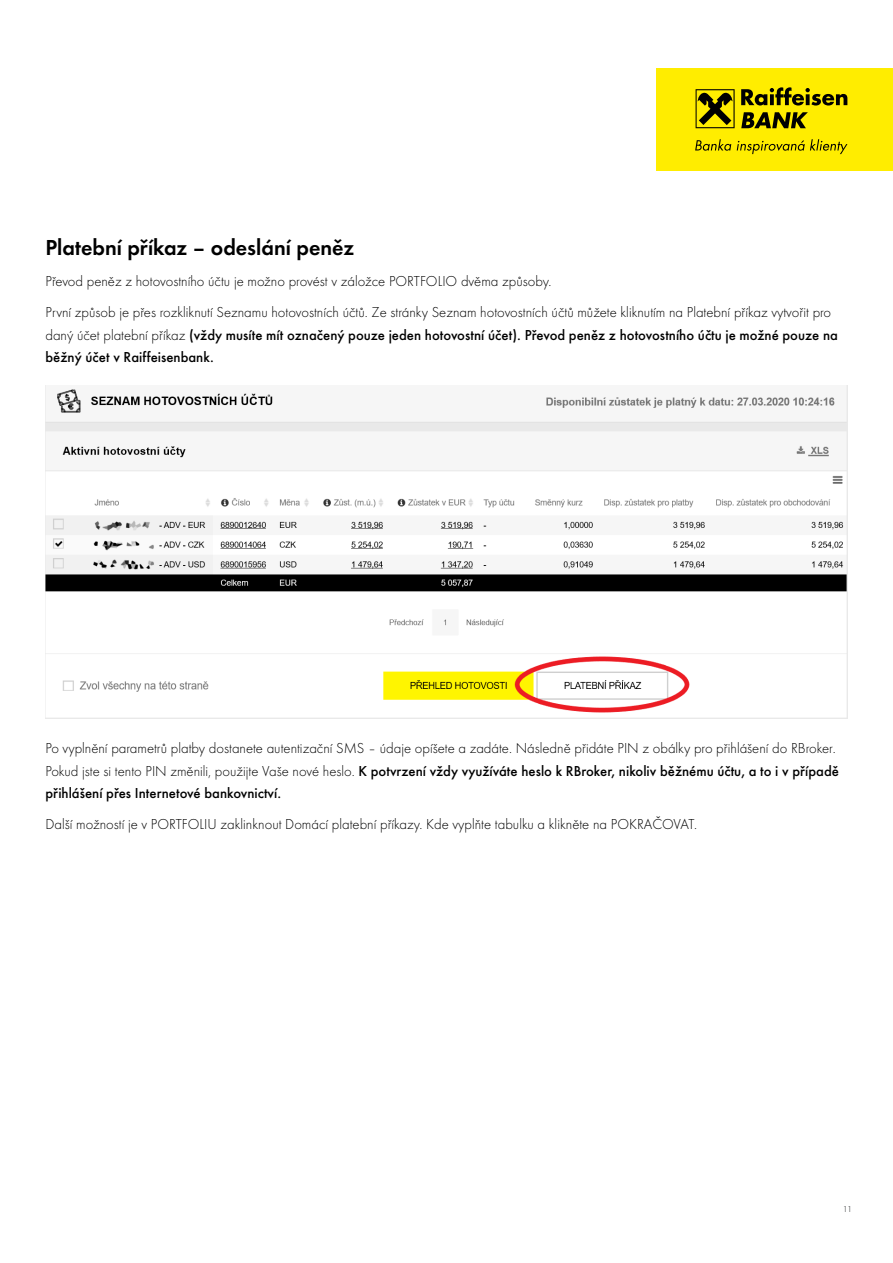
<style>
.page{position:relative;width:893px;height:1263px;background:#fff}
.page>*{position:absolute;margin:0;border:0;box-sizing:border-box;transform-origin:0 0}
.t1{font:600 22.5px "Futura TOT";color:#000}
.t2{font:15px/31px "Futura TOT Ligh";color:#000}
.t3{font:500 15px/22.5px "Futura TOT";color:#000}
.t4{font:9px "Futura TOT";color:#707172}
.s1{font-family:"Futura TOT Ligh";font-weight:400}
</style>
<div class="page">
<div style="left:656px;top:68px;width:237px;height:102px;background:#ffed00"></div>
<svg style="left:741px;top:87px;width:106px;height:41px"></svg>
<svg style="left:695px;top:139px;width:36px;height:12px"></svg>
<svg style="left:737px;top:139px;width:110px;height:15px"></svg>
<svg style="left:696px;top:89px;width:39px;height:39px"></svg>
<img style="left:45px;top:385px;width:802px;height:333px">
<h1 class="t1" style="left:45px;top:234px;width:310px">Platební příkaz – odeslání peněz</h1>
<p class="t2" style="left:45px;top:266px;width:787px">Převod peněz z hotovostního účtu je možno provést v záložce PORTFOLIO dvěma způsoby.<br>První způsob je přes rozkliknutí Seznamu hotovostních účtů. Ze stránky Seznam hotovostních účtů můžete kliknutím na Platební příkaz vytvořit pro</p>
<p class="t3" style="left:45px;top:323px;width:794px"><span class="s1">daný účet platební příkaz</span> (vždy musíte mít označený pouze jeden hotovostní účet). Převod peněz z hotovostního účtu je možné pouze na běžný účet v Raiffeisenbank.</p>
<p class="t2" style="left:45px;top:733px;width:792px">Po vyplnění parametrů platby dostanete autentizační SMS – údaje opíšete a zadáte. Následně přidáte PIN z obálky pro přihlášení do RBroker.</p>
<p class="t3" style="left:45px;top:759px;width:795px"><span class="s1">Pokud jste si tento PIN změnili, použijte Vaše nové heslo.</span> K potvrzení vždy využíváte heslo k RBroker, nikoliv běžnému účtu, a to i v případě přihlášení přes Internetové bankovnictví.</p>
<p class="t2" style="left:45px;top:809px;width:653px">Další možností je v PORTFOLIU zaklinknout Domácí platební příkazy. Kde vyplňte tabulku a klikněte na POKRAČOVAT.</p>
<p class="t4" style="left:843px;top:1204px;width:11px">11</p>
</div>
